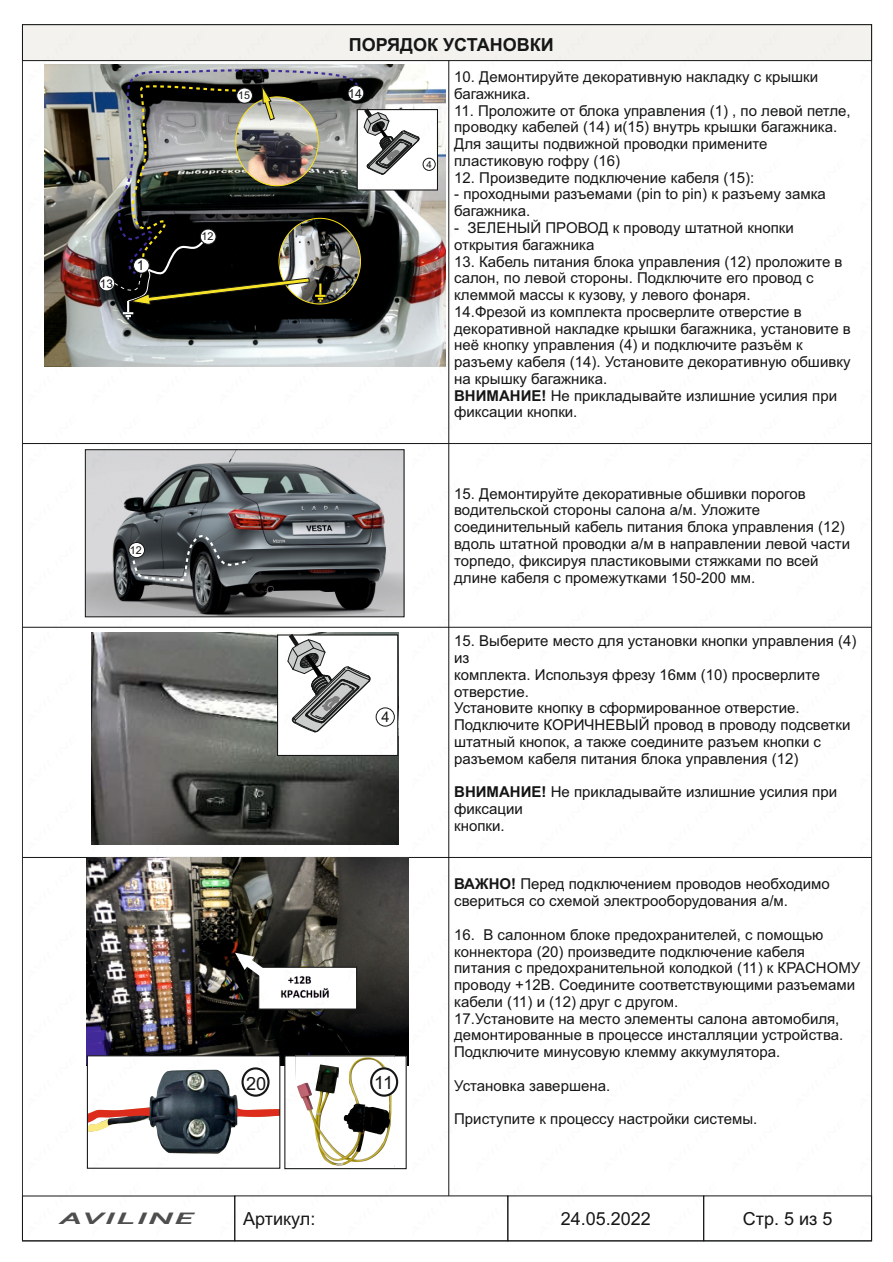
<style>
.page{position:relative;width:893px;height:1262px;background:#fff}
.page>*{position:absolute;margin:0;border:0;box-sizing:border-box;transform-origin:0 0}
.t1{font:18.15px "Arial";color:#151616}
.t2{font:18px "Arial";color:#151616}
.t3{font:700 18px "Arial";color:#151616}
.t4{font:italic 700 17.55px "Corbel";letter-spacing:.04em;color:#4e4e4d;scale:2.06 1}
.t5{font:15px/16.8px "Arial";color:#151616}
.t6{font:15px/16.8px "Arial";color:#141415}
.t7{font:14.7px "Arial";color:#151616}
.t8{font:13.65px "Arial";color:#151616}
.t9{font:12.45px "Arial";color:#151616}
.t10{font:12px "Arial";color:#151616}
.t11{font:10.8px "Arial";color:#151616}
.t12{font:10.65px "Arial";color:#151616}
.t13{font:9.75px "Arial";color:#151616}
.s1{font-weight:700}
</style>
<div class="page">
<div style="left:22px;top:1195px;width:213px;height:46px;border:1px solid #151616"></div>
<div style="left:234px;top:1195px;width:274px;height:46px;border:1px solid #151616"></div>
<div style="left:507px;top:1195px;width:196px;height:46px;border:1px solid #151616"></div>
<div style="left:703px;top:1195px;width:168px;height:46px;border:1px solid #151616"></div>
<div style="left:21px;top:24px;width:850px;height:1216px;background:#bfbfbf;opacity:.02"></div>
<p class="t10" style="left:100px;top:279px;width:15px">13</p>
<p class="t8" style="left:137px;top:260px;width:9px">1</p>
<p class="t11" style="left:130px;top:546px;width:14px">12</p>
<p class="t11" style="left:201px;top:232px;width:14px">12</p>
<p class="t3" style="left:349px;top:38px;width:206px">ПОРЯДОК УСТАНОВКИ</p>
<p class="t5" style="left:454px;top:70px;width:365px">10. Демонтируйте декоративную накладку с крышки багажника.</p>
<p class="t5" style="left:454px;top:103px;width:398px">11. Проложите от блока управления (1) , по левой петле, проводку кабелей (14) и(15) внутрь крышки багажника.<br>Для защиты подвижной проводки примените пластиковую гофру (16)</p>
<p class="t5" style="left:454px;top:170px;width:301px">12. Произведите подключение кабеля (15):</p>
<p class="t5" style="left:454px;top:187px;width:373px">- проходными разъемами (pin to pin) к разъему замка багажника.</p>
<p class="t5" style="left:454px;top:221px;width:341px">- ЗЕЛЕНЫЙ ПРОВОД к проводу штатной кнопки открытия багажника</p>
<p class="t5" style="left:454px;top:254px;width:398px">13. Кабель питания блока управления (12) проложите в салон, по левой стороны. Подключите его провод с клеммой массы к кузову, у левого фонаря.<br>14.Фрезой из комплекта просверлите отверстие в декоративной накладке крышки багажника, установите в неё кнопку управления (4) и подключите разъём к разъему кабеля (14). Установите декоративную обшивку на крышку багажника.<br><span class="s1">ВНИМАНИЕ!</span> Не прикладывайте излишние усилия при фиксации кнопки.</p>
<p class="t12" style="left:238px;top:91px;width:13px">15</p>
<p class="t9" style="left:348px;top:88px;width:15px">14</p>
<p class="t13" style="left:426px;top:161px;width:7px">4</p>
<p class="t7" style="left:381px;top:711px;width:10px">4</p>
<p class="t1" style="left:246px;top:1076px;width:22px">20</p>
<p class="t1" style="left:374px;top:1075px;width:20px">11</p>
<p class="t5" style="left:454px;top:486px;width:397px">15. Демонтируйте декоративные обшивки порогов водительской стороны салона а/м. Уложите соединительный кабель питания блока управления (12) вдоль штатной проводки а/м в направлении левой части торпедо, фиксируя пластиковыми стяжками по всей длине кабеля с промежутками 150-200 мм.</p>
<p class="t6" style="left:454px;top:634px;width:404px">15. Выберите место для установки кнопки управления (4) из<br>комплекта. Используя фрезу 16мм (10) просверлите отверстие.<br>Установите кнопку в сформированное отверстие.<br>Подключите КОРИЧНЕВЫЙ провод в проводу подсветки штатный кнопок, а также соедините разъем кнопки с разъемом кабеля питания блока управления (12)</p>
<p class="t6" style="left:454px;top:785px;width:384px"><span class="s1">ВНИМАНИЕ!</span> Не прикладывайте излишние усилия при фиксации<br>кнопки.</p>
<p class="t5" style="left:454px;top:877px;width:377px"><span class="s1">ВАЖНО!</span> Перед подключением проводов необходимо свериться со схемой электрооборудования а/м.</p>
<p class="t5" style="left:454px;top:927px;width:407px">16. В салонном блоке предохранителей, с помощью коннектора (20) произведите подключение кабеля питания с предохранительной колодкой (11) к КРАСНОМУ проводу +12В. Соедините соответствующими разъемами кабели (11) и (12) друг с другом.<br>17.Установите на место элементы салона автомобиля, демонтированные в процессе инсталляции устройства.<br>Подключите минусовую клемму аккумулятора.</p>
<p class="t5" style="left:454px;top:1078px;width:157px">Установка завершена.</p>
<p class="t5" style="left:454px;top:1111px;width:305px">Приступите к процессу настройки системы.</p>
<p class="t4" style="left:60px;top:1210px;width:67px">AVILINE</p>
<p class="t2" style="left:243px;top:1211px;width:74px">Артикул:</p>
<p class="t2" style="left:560px;top:1211px;width:92px">24.05.2022</p>
<p class="t2" style="left:742px;top:1211px;width:91px">Стр. 5 из 5</p>
</div>
